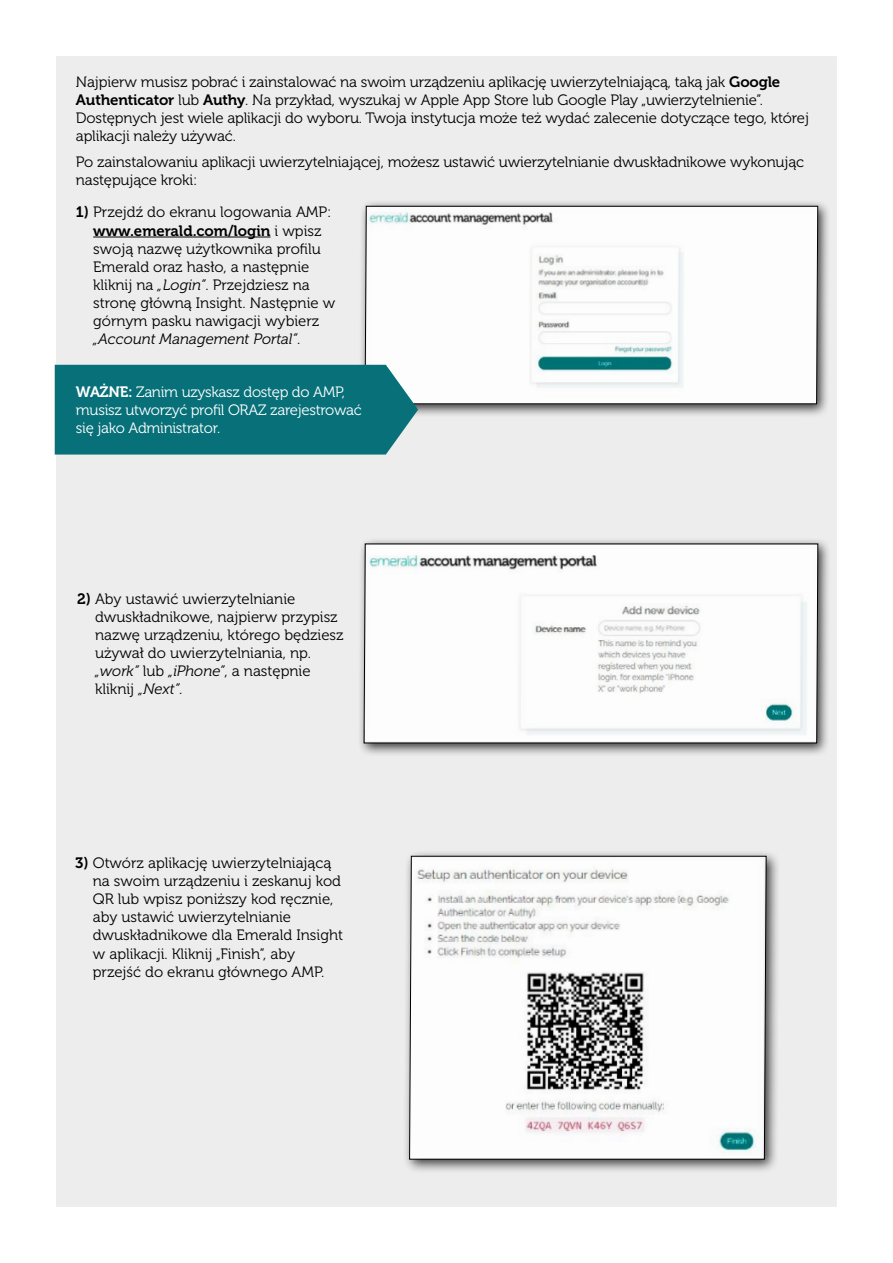
<style>
.page{position:relative;width:893px;height:1263px;background:#fff}
.page>*{position:absolute;margin:0;border:0;box-sizing:border-box;transform-origin:0 0}
.t1{font:15px/18px "Museo 300";letter-spacing:-.01em;color:#000}
.t2{font:15px/18px "Museo 300";letter-spacing:-.02em;color:#fff}
.t3{font:15px "Museo 700";color:#000}
.s1{font-family:"Museo 700"}
.s2{font-family:"Museo 300"}
.s3{font-style:italic}
</style>
<div class="page">
<div style="left:54px;top:54px;width:785px;height:1155px;background:#ededed;border:2px solid #fff"></div>
<hr style="left:93px;top:237px;width:178px;height:1px;background:#000">
<div style="left:359px;top:200px;width:472px;height:217px;background:#000;opacity:.75"></div>
<svg style="left:365px;top:206px;width:453px;height:198px"></svg>
<div style="left:358px;top:538px;width:473px;height:219px;background:#000;opacity:.75"></div>
<svg style="left:364px;top:543px;width:454px;height:200px"></svg>
<div style="left:55px;top:365px;width:363px;height:89px;background:#077078"></div>
<div style="left:403px;top:849px;width:378px;height:325px;background:#000;opacity:.75"></div>
<svg style="left:409px;top:856px;width:357px;height:303px"></svg>
<p class="t1" style="left:76px;top:73px;width:734px">Najpierw musisz pobrać i zainstalować na swoim urządzeniu aplikację uwierzytelniającą, taką jak <span class="s1">Google Authenticator</span> lub <span class="s1">Authy</span>. Na przykład, wyszukaj w Apple App Store lub Google Play „uwierzytelnienie”.<br>Dostępnych jest wiele aplikacji do wyboru. Twoja instytucja może też wydać zalecenie dotyczące tego, której aplikacji należy używać.</p>
<p class="t1" style="left:76px;top:153px;width:730px">Po zainstalowaniu aplikacji uwierzytelniającej, możesz ustawić uwierzytelnianie dwuskładnikowe wykonując następujące kroki:</p>
<p class="t1" style="left:76px;top:204px;width:257px"><span class="s1">1)</span> Przejdź do ekranu logowania AMP:</p>
<p class="t3" style="left:93px;top:222px;width:230px">www.emerald.com/login <span class="s2">i wpisz</span></p>
<p class="t1" style="left:93px;top:240px;width:244px">swoją nazwę użytkownika profilu Emerald oraz hasło, a następnie kliknij na <span class="s3">„Login”</span>. Przejdziesz na stronę główną Insight. Następnie w górnym pasku nawigacji wybierz <span class="s3">„Account Management Portal”</span>.</p>
<p class="t2" style="left:76px;top:383px;width:287px"><span class="s1">WAŻNE:</span> Zanim uzyskasz dostęp do AMP, musisz utworzyć profil ORAZ zarejestrować się jako Administrator.</p>
<p class="t1" style="left:95px;top:590px;width:250px;text-indent:-18px"><span class="s1">2)</span> Aby ustawić uwierzytelnianie dwuskładnikowe, najpierw przypisz nazwę urządzeniu, którego będziesz używał do uwierzytelniania, np. <span class="s3">„work”</span> lub <span class="s3">„iPhone”</span>, a następnie kliknij <span class="s3">„Next”</span>.</p>
<p class="t1" style="left:93px;top:855px;width:252px;text-indent:-18px"><span class="s1">3)</span> Otwórz aplikację uwierzytelniającą na swoim urządzeniu i zeskanuj kod QR lub wpisz poniższy kod ręcznie, aby ustawić uwierzytelnianie dwuskładnikowe dla Emerald Insight w aplikacji. Kliknij „Finish”, aby przejść do ekranu głównego AMP.</p>
</div>
